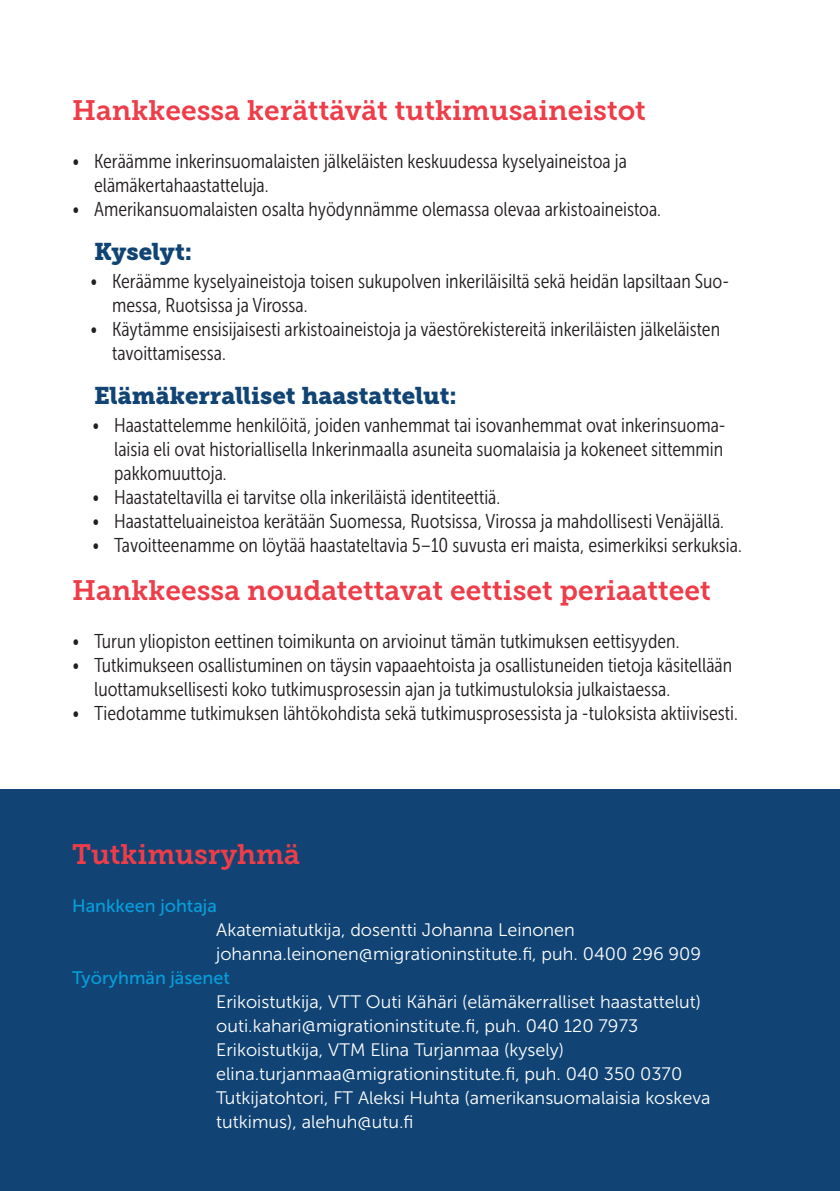
<style>
.page{position:relative;width:840px;height:1191px;background:#fff}
.page>*{position:absolute;margin:0;border:0;box-sizing:border-box;transform-origin:0 0}
.t1{font:28px "Museo Slab 700";color:#ee3d49}
.t2{font:24px "Museo Slab 900";color:#114474}
.t3{font:20px/24px "Museo Sans Cond 300";color:#231f20}
.t4{font:18px/24px "Museo Sans 300";color:#fff}
.t5{font:18px "Museo Sans 500";color:#069edb}
</style>
<div class="page">
<div style="left:0;top:790px;width:839px;height:401px;background:#114474"></div>
<h1 class="t1" style="left:72px;top:94px;width:575px">Hankkeessa kerättävät tutkimusaineistot</h1>
<p class="t3" style="left:94px;top:149px;width:534px;text-indent:-22px">• Kerää mme inkerinsuomalaisten jälkeläisten keskuudessa kyselyaineistoa ja elämäkertahaastatteluja.</p>
<p class="t3" style="left:72px;top:197px;width:590px">• Amerikansuomalaisten osalta hyödynnämme olemassa olevaa arkistoaineistoa.</p>
<p class="t2" style="left:94px;top:238px;width:99px">Kyselyt:</p>
<p class="t3" style="left:112px;top:269px;width:618px;text-indent:-22px">• Kerää mme kyselyaineistoja toisen sukupolven inkeriläisiltä sekä heidän lapsiltaan Suo&shy;messa, Ruotsissa ja Virossa.</p>
<p class="t3" style="left:112px;top:317px;width:609px;text-indent:-22px">• Käytämme ensisijaisesti arkistoaineistoja ja väestörekistereitä inkeriläisten jälkeläisten tavoittamisessa.</p>
<p class="t2" style="left:94px;top:382px;width:364px">Elämäkerralliset haastattelut:</p>
<p class="t3" style="left:114px;top:413px;width:612px;text-indent:-22px">• Haastattelemme henkilöitä, joiden vanhemmat tai isovanhemmat ovat inkerinsuoma&shy;laisia eli ovat historiallisella Inkerinmaalla asuneita suomalaisia ja kokeneet sittemmin pakkomuuttoja.</p>
<p class="t3" style="left:92px;top:485px;width:409px">• Haastateltavilla ei tarvitse olla inkeriläistä identiteettiä.</p>
<p class="t3" style="left:92px;top:509px;width:633px">• Haastatteluaineistoa kerätään Suomessa, Ruotsissa, Virossa ja mahdollisesti Venäjällä.</p>
<p class="t3" style="left:92px;top:533px;width:650px">• Tavoitteenamme on löytää haastateltavia 5–10 suvusta eri maista, esimerkiksi serkuksia.</p>
<h1 class="t1" style="left:72px;top:574px;width:640px">Hankkeessa noudatettavat eettiset periaatteet</h1>
<p class="t3" style="left:72px;top:629px;width:608px">• Turun yliopiston eettinen toimikunta on arvioinut tämän tutkimuksen eettisyyden.</p>
<p class="t3" style="left:94px;top:653px;width:639px;text-indent:-22px">• Tutkimukseen osallistuminen on täysin vapaaehtoista ja osallistuneiden tietoja käsitellää n luottamuksellisesti koko tutkimusprosessin ajan ja tutkimustuloksia julkaistaessa.</p>
<p class="t3" style="left:72px;top:701px;width:666px">• Tiedotamme tutkimuksen lähtökohdista sekä tutkimusprosessista ja -tuloksista aktiivisesti.</p>
<h1 class="t1" style="left:72px;top:838px;width:229px">Tutkimusryhmä</h1>
<p class="t5" style="left:72px;top:896px;width:146px">Hankkeen johtaja</p>
<p class="t4" style="left:216px;top:918px;width:486px">Akatemiatutkija, dosentti Johanna Leinonen johanna.leinonen@migrationinstitute.fi, puh. 0400 296 909</p>
<p class="t5" style="left:72px;top:968px;width:159px">Työryhmän jäsenet</p>
<p class="t4" style="left:216px;top:990px;width:495px">Erikoistutkija, VTT Outi Kähäri (elämäkerralliset haastattelut) outi.kahari@migrationinstitute.fi, puh. 040 120 7973<br>Erikoistutkija, VTM Elina Turjanmaa (kysely) elina.turjanmaa@migrationinstitute.fi, puh. 040 350 0370<br>Tutkijatohtori, FT Aleksi Huhta (amerikansuomalaisia koskeva tutkimus), alehuh@utu.fi</p>
</div>
